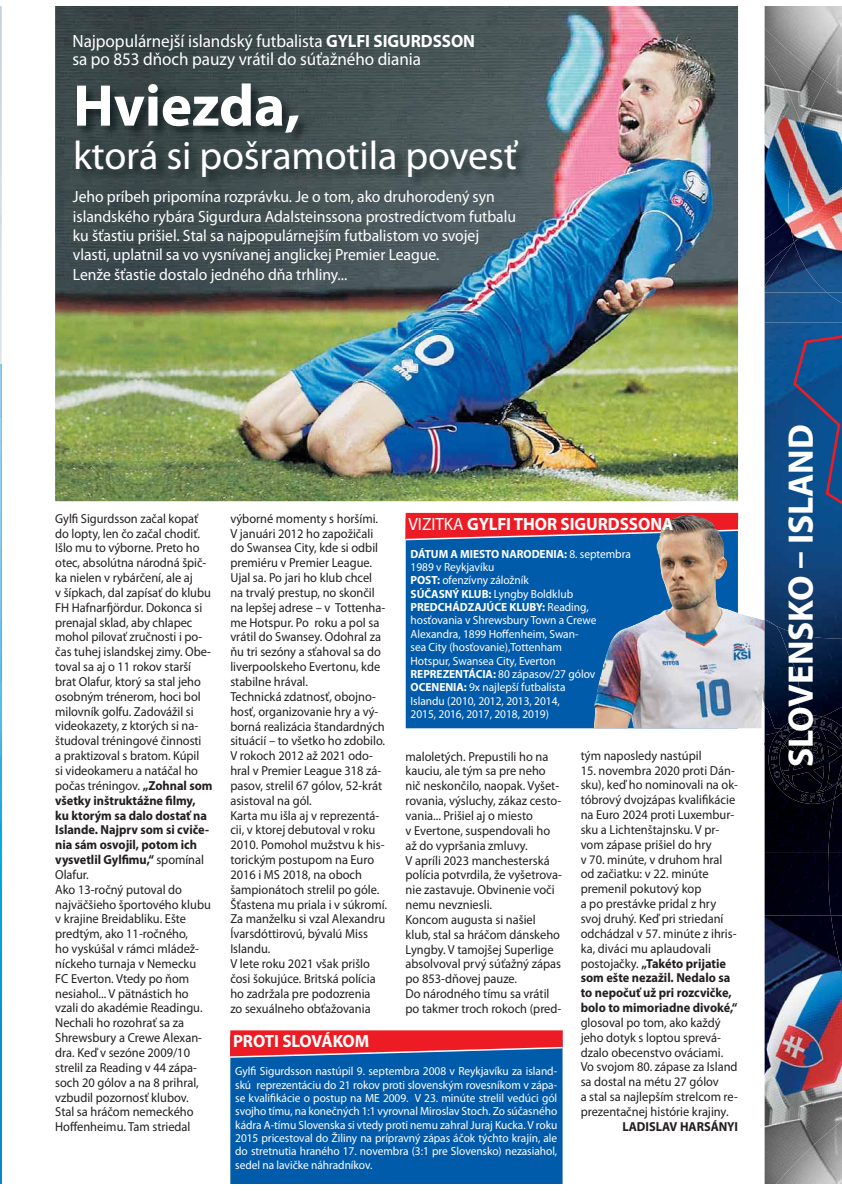
<style>
.page{position:relative;width:842px;height:1191px;background:#fff}
.page>*{position:absolute;margin:0;border:0;box-sizing:border-box;transform-origin:0 0}
.t1{font:700 59.4px "Myriad Pro";letter-spacing:-.005em;color:#fff}
.t2{font:40.1px "Myriad Pro";letter-spacing:-.005em;color:#fff}
.t3{font:700 35.6px "Myriad Pro";letter-spacing:-.005em;color:#fff}
.t4{font:17.8px/17.8px "Myriad Pro";letter-spacing:-.005em;color:#fff;scale:.96 1}
.t5{font:700 17.8px "Myriad Pro";letter-spacing:-.005em;color:#fff;scale:.96 1}
.t6{font:16.3px/19.3px "Myriad Pro";letter-spacing:-.005em;color:#fff;scale:.96 1}
.t7{font:13.1px/14.8px "Myriad Pro";color:#231f20;scale:.95 1}
.t8{font:700 13.1px "Myriad Pro";color:#231f20;scale:.95 1}
.t9{font:11.9px/13.4px "Myriad Pro";letter-spacing:-.005em;color:#fff;text-align:justify;scale:.96 1}
.s1{font-weight:700}
.s2{font-weight:400}
</style>
<div class="page">
<img style="left:55px;top:7px;width:683px;height:494px">
<img style="left:74px;top:82px;width:458px;height:108px">
<svg style="left:0;top:7px;width:2px;height:1024px"></svg>
<img style="left:0;top:1031px;width:2px;height:153px">
<img style="left:0;top:416px;width:2px;height:340px">
<div style="left:230px;top:1059px;width:333px;height:125px;background:#005bab"></div>
<svg style="left:230px;top:1030px;width:333px;height:29px;background:#be374d"></svg>
<div style="left:406px;top:541px;width:187px;height:187px;background:#005bab"></div>
<svg style="left:405px;top:513px;width:334px;height:28px;background:#d32e3e"></svg>
<img style="left:593px;top:515px;width:172px;height:213px">
<img style="left:765px;top:744px;width:46px;height:109px">
<img style="left:811px;top:804px;width:17px;height:49px">
<img style="left:769px;top:735px;width:59px;height:69px">
<img style="left:828px;top:802px;width:14px;height:113px">
<img style="left:765px;top:323px;width:77px;height:412px">
<img style="left:765px;top:638px;width:38px;height:90px">
<img style="left:778px;top:716px;width:44px;height:2px">
<svg style="left:771px;top:718px;width:71px;height:84px;background:#0a0b16"></svg>
<img style="left:765px;top:619px;width:77px;height:19px">
<svg style="left:766px;top:620px;width:9px;height:5px"></svg>
<svg style="left:792px;top:323px;width:50px;height:194px;background:#174e8a"></svg>
<img style="left:765px;top:853px;width:66px;height:62px">
<img style="left:765px;top:915px;width:77px;height:269px">
<img style="left:831px;top:915px;width:11px;height:56px">
<img style="left:765px;top:292px;width:77px;height:31px">
<img style="left:827px;top:292px;width:15px;height:12px">
<img style="left:789px;top:81px;width:53px;height:161px">
<img style="left:808px;top:186px;width:34px;height:26px">
<img style="left:765px;top:242px;width:29px;height:50px">
<img style="left:794px;top:212px;width:48px;height:80px">
<img style="left:765px;top:81px;width:37px;height:158px">
<img style="left:788px;top:130px;width:20px;height:89px">
<img style="left:765px;top:7px;width:77px;height:74px">
<img style="left:825px;top:54px;width:17px;height:39px">
<img style="left:776px;top:1120px;width:66px;height:64px">
<svg style="left:799px;top:552px;width:4px;height:16px"></svg>
<h3 class="t4" style="left:72px;top:33px;width:421px">Najpopulárnejší islandský futbalista <span class="s1">GYLFI SIGURDSSON </span>sa po 853 dňoch pauzy vrátil do súťažného diania</h3>
<h1 class="t1" style="left:73px;top:83px;width:229px">Hviezda,</h1>
<h2 class="t2" style="left:73px;top:140px;width:446px">ktorá si pošramotila povesť</h2>
<p class="t6" style="left:73px;top:188px;width:463px">Jeho príbeh pripomína rozprávku. Je o tom, ako druhorodený syn islandského rybára Sigurdura Adalsteinssona prostredíctvom futbalu ku šťastiu prišiel. Stal sa najpopulárnejším futbalistom vo svojej vlasti, uplatnil sa vo vysnívanej anglickej Premier League.<br>Lenže šťastie dostalo jedného dňa trhliny...</p>
<p class="t7" style="left:55px;top:512px;width:167px">Gylfi Sigurdsson začal kopať do lopty, len čo začal chodiť.<br>Išlo mu to výborne. Preto ho otec, absolútna národná špič&shy;ka nielen v rybárčení, ale aj<br>v šípkach, dal zapísať do klubu<br>FH Hafnarfjördur. Dokonca si prenajal sklad, aby chlapec mohol pilovať zručnosti i po&shy;čas tuhej islandskej zimy. Obe&shy;toval sa aj o 11 rokov starší brat Olafur, ktorý sa stal jeho osobným trénerom, hoci bol milovník golfu. Zadovážil si videokazety, z ktorých si na&shy;študoval tréningové činnosti<br>a praktizoval s bratom. Kúpil<br>si videokameru a natáčal ho počas tréningov. <span class="s1">„Zohnal som všetky inštruktážne filmy, ku ktorým sa dalo dostať na<br>Islande. Najprv som si cviče&shy;nia sám osvojil, potom ich vysvetlil Gylfimu,“</span> spomínal<br>Olafur.<br>Ako 13-ročný putoval do najväčšieho športového klubu v krajine Breidabliku. Ešte predtým, ako 11-ročného,<br>ho vyskúšal v rámci mládež&shy;níckeho turnaja v Nemecku<br>FC Everton. Vtedy po ňom nesiahol... V pätnástich ho vzali do akadémie Readingu.<br>Nechali ho rozohrať sa za<br>Shrewsbury a Crewe Alexan&shy;dra. Keď v sezóne 2009/10 strelil za Reading v 44 zápa&shy;soch 20 gólov a na 8 prihral, vzbudil pozornosť klubov.<br>Stal sa hráčom nemeckého<br>Hoffenheimu. Tam striedal</p>
<p class="t7" style="left:230px;top:512px;width:167px">výborné momenty s horšími.<br>V januári 2012 ho zapožičali do Swansea City, kde si odbil premiéru v Premier League.<br>Ujal sa. Po jari ho klub chcel na trvalý prestup, no skončil na lepšej adrese – v Tottenha&shy;me Hotspur. Po roku a pol sa vrátil do Swansey. Odohral za ňu tri sezóny a sťahoval sa do liverpoolskeho Evertonu, kde stabilne hrával.<br>Technická zdatnosť, obojno&shy;hosť, organizovanie hry a vý&shy;borná realizácia štandardných situácií – to všetko ho zdobilo.<br>V rokoch 2012 až 2021 odo&shy;hral v Premier League 318 zá&shy;pasov, strelil 67 gólov, 52-krát asistoval na gól.<br>Karta mu išla aj v reprezentá&shy;cii, v ktorej debutoval v roku<br>2010. Pomohol mužstvu k his&shy;torickým postupom na Euro<br>2016 i MS 2018, na oboch šampionátoch strelil po góle.<br>Šťastena mu priala i v súkromí.<br>Za manželku si vzal Alexandru<br>Ívarsdóttirovú, bývalú Miss<br>Islandu.<br>V lete roku 2021 však prišlo čosi šokujúce. Britská polícia ho zadržala pre podozrenia<br>zo sexuálneho obťažovania</p>
<h3 class="t5" style="left:409px;top:517px;width:277px"><span class="s2">VIZITKA</span> GYLFI THOR SIGURDSSONA</h3>
<p class="t9" style="left:411px;top:548px;width:231px;text-align:left"><span class="s1">DÁTUM A MIESTO NARODENIA:</span> 8. septembra<br>1989 v Reykjavíku<br><span class="s1">POST:</span> ofenzívny záložník<br><span class="s1">SÚČASNÝ KLUB:</span> Lyngby Boldklub<br><span class="s1">PREDCHÁDZAJÚCE KLUBY:</span> Reading, hosťovania v Shrewsbury Town a Crewe<br>Alexandra, 1899 Hoffenheim, Swan-<br>sea City (hosťovanie),Tottenham<br>Hotspur, Swansea City, Everton<br><span class="s1">REPREZENTÁCIA:</span> 80 zápasov/27 gólov<br><span class="s1">OCENENIA:</span> 9x najlepší futbalista<br>Islandu (2010, 2012, 2013, 2014,<br>2015, 2016, 2017, 2018, 2019)</p>
<p class="t7" style="left:406px;top:750px;width:166px">maloletých. Prepustili ho na kauciu, ale tým sa pre neho nič neskončilo, naopak. Vyšet&shy;rovania, výsluchy, zákaz cesto&shy;vania... Prišiel aj o miesto<br>v Evertone, suspendovali ho až do vypršania zmluvy.<br>V apríli 2023 manchesterská polícia potvrdila, že vyšetrova&shy;nie zastavuje. Obvinenie voči nemu nevzniesli.<br>Koncom augusta si našiel klub, stal sa hráčom dánskeho<br>Lyngby. V tamojšej Superlige absolvoval prvý súťažný zápas po 853-dňovej pauze.<br>Do národného tímu sa vrátil po takmer troch rokoch (pred-</p>
<p class="t7" style="left:581px;top:749px;width:129px">tým naposledy nastúpil</p>
<p class="t7" style="left:581px;top:764px;width:167px">15. novembra 2020 proti Dán&shy;sku), keď ho nominovali na ok&shy;tóbrový dvojzápas kvalifikácie na Euro 2024 proti Luxembur&shy;sku a Lichtenštajnsku. V pr&shy;vom zápase prišiel do hry<br>v 70. minúte, v druhom hral od začiatku: v 22. minúte premenil pokutový kop<br>a po prestávke pridal z hry svoj druhý. Keď pri striedaní odchádzal v 57. minúte z ihris&shy;ka, diváci mu aplaudovali postojačky. <span class="s1">„Takéto prijatie som ešte nezažil. Nedalo sa to nepočuť už pri rozcvičke, bolo to mimoriadne divoké,“</span></p>
<p class="t7" style="left:581px;top:1016px;width:167px">glosoval po tom, ako každý jeho dotyk s loptou sprevá&shy;dzalo obecenstvo ováciami.<br>Vo svojom 80. zápase za Island sa dostal na métu 27 gólov<br>a stal sa najlepším strelcom re&shy;prezentačnej histórie krajiny.</p>
<p class="t8" style="left:622px;top:1121px;width:123px">LADISLAV HARSÁNYI</p>
<h3 class="t5" style="left:233px;top:1035px;width:143px">PROTI SLOVÁKOM</h3>
<p class="t9" style="left:235px;top:1065px;width:337px">Gylfi Sigurdsson nastúpil 9. septembra 2008 v Reykjavíku za island&shy;skú reprezentáciu do 21 rokov proti slovenským rovesníkom v zápa&shy;se kvalifikácie o postup na ME 2009. V 23. minúte strelil vedúci gól svojho tímu, na konečných 1:1 vyrovnal Miroslav Stoch. Zo súčasného kádra A-tímu Slovenska si vtedy proti nemu zahral Juraj Kucka. V roku 2015 pricestoval do Žiliny na prípravný zápas áčok týchto krajín, ale do stretnutia hraného 17. novembra (3:1 pre Slovensko) nezasiahol, sedel na lavičke náhradníkov.</p>
<h3 class="t3" style="left:787px;top:767px;width:344px;rotate:-90deg">SLOVENSKO ISLAND</h3>
</div>
